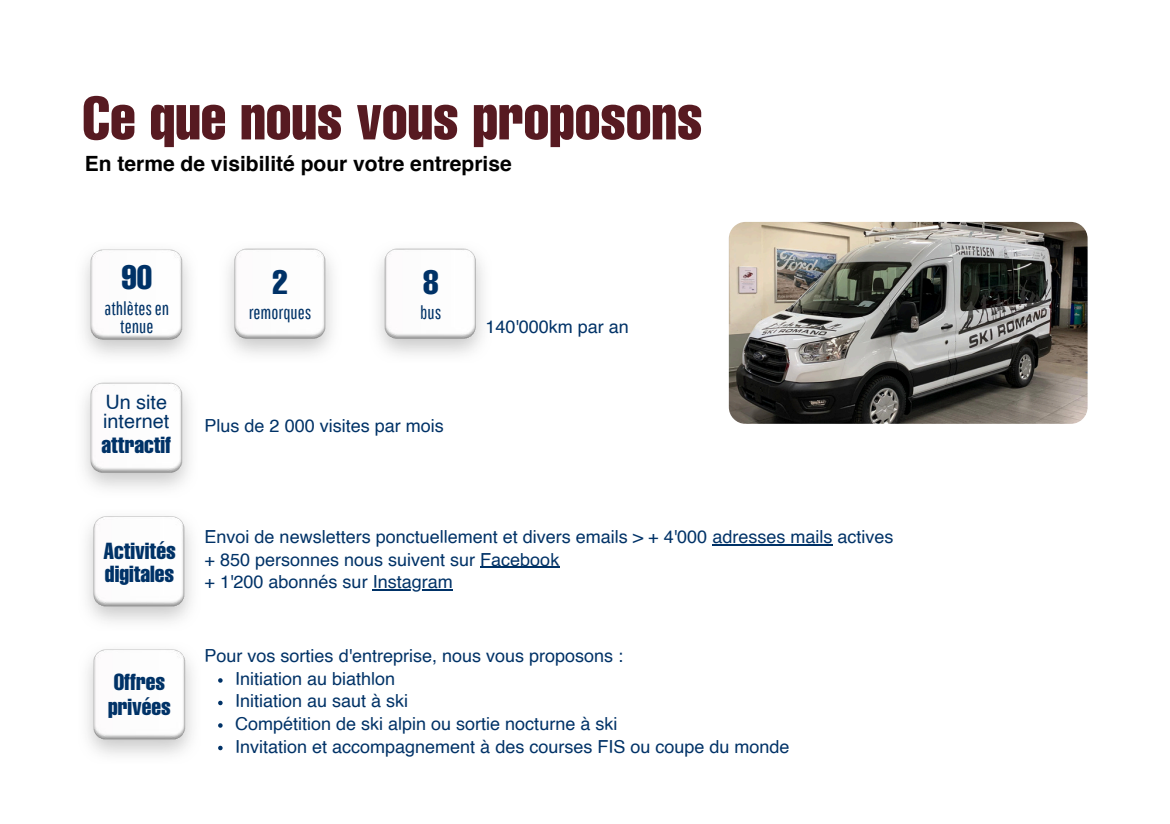
<style>
.page{position:relative;width:1170px;height:824px;background:#fff}
.page>*{position:absolute;margin:0;border:0;box-sizing:border-box;transform-origin:0 0}
.t1{font:extra-condensed 60px "Helvetica";color:#571a21}
.t2{font:extra-condensed 33.3px "Helvetica";color:#003267}
.t3{font:extra-condensed 22.8px/24.8px "Helvetica";color:#003267}
.t4{font:700 21px "Helvetica";color:#000}
.t5{font:19.8px/19.2px "Helvetica";color:#003267}
.t6{font:18.6px/18px "Pathway Gothic One";color:#003267;text-align:center}
.t7{font:18px/22.5px "Helvetica";color:#003267}
</style>
<div class="page">
<img style="left:729px;top:222px;width:359px;height:202px;border-radius:17px">
<img style="left:84px;top:249px;width:105px;height:107px">
<img style="left:228px;top:248px;width:105px;height:107px">
<img style="left:378px;top:248px;width:105px;height:107px">
<img style="left:84px;top:382px;width:105px;height:107px">
<img style="left:87px;top:516px;width:105px;height:106px">
<img style="left:87px;top:649px;width:105px;height:106px">
<hr style="left:712px;top:544px;width:120px;height:1px;background:#003267">
<hr style="left:480px;top:566px;width:79px;height:2px;background:#003267">
<hr style="left:373px;top:589px;width:80px;height:1px;background:#003267">
<svg style="left:218px;top:678px;width:5px;height:4px"></svg>
<svg style="left:218px;top:700px;width:5px;height:5px"></svg>
<svg style="left:218px;top:723px;width:5px;height:4px"></svg>
<svg style="left:218px;top:745px;width:5px;height:5px"></svg>
<h1 class="t1" style="left:82px;top:80px;width:622px">Ce que nous vous proposons</h1>
<p class="t4" style="left:85px;top:146px;width:428px">En terme de visibilité pour votre entreprise</p>
<h2 class="t2" style="left:121px;top:256px;width:32px">90</h2>
<p class="t6" style="left:105px;top:298px;width:66px">athlètes en tenue</p>
<p class="t5" style="left:103px;top:393px;width:68px">Un site internet</p>
<p class="t3" style="left:101px;top:432px;width:71px">attractif</p>
<h2 class="t2" style="left:272px;top:261px;width:17px">2</h2>
<p class="t6" style="left:249px;top:303px;width:64px">remorques</p>
<h2 class="t2" style="left:423px;top:261px;width:17px">8</h2>
<p class="t6" style="left:420px;top:303px;width:23px">bus</p>
<p class="t7" style="left:205px;top:415px;width:241px">Plus de 2 000 visites par mois</p>
<p class="t7" style="left:485px;top:316px;width:145px">140'000km par an</p>
<p class="t3" style="left:103px;top:539px;width:74px;line-height:22.5px">Activités digitales</p>
<p class="t3" style="left:108px;top:669px;width:64px">Offres privées</p>
<p class="t7" style="left:205px;top:526px;width:690px">Envoi de newsletters ponctuellement et divers emails &gt; + 4'000 adresses mails actives + 850 personnes nous suivent sur Facebook<br>+ 1'200 abonnés sur Instagram</p>
<p class="t7" style="left:235px;top:645px;width:556px;text-indent:-31px">Pour vos sorties d'entreprise, nous vous proposons :<br>Initiation au biathlon<br>Initiation au saut à ski<br>Compétition de ski alpin ou sortie nocturne à ski<br>Invitation et accompagnement à des courses FIS ou coupe du monde</p>
</div>
